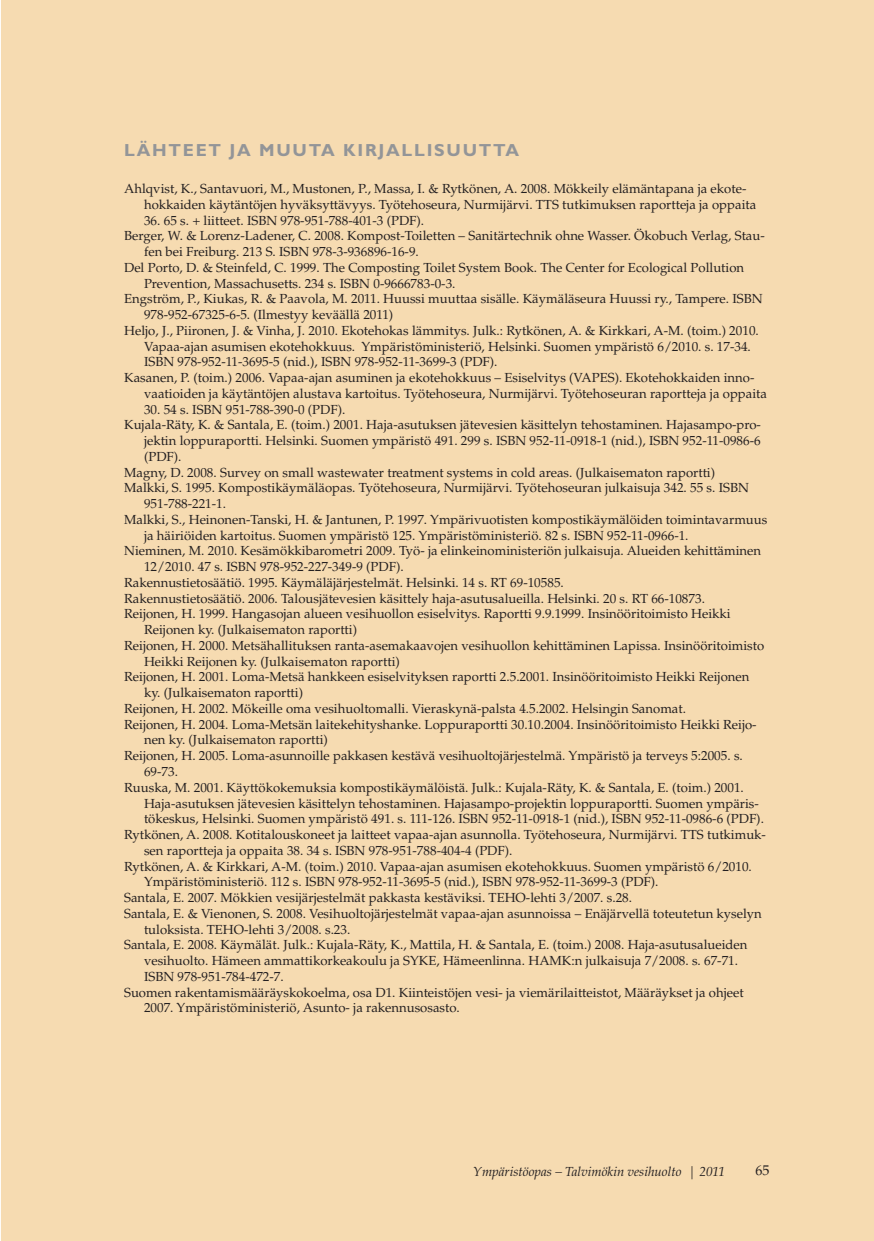
<style>
.page{position:relative;width:874px;height:1241px;background:#fff}
.page>*{position:absolute;margin:0;border:0;box-sizing:border-box;transform-origin:0 0}
.t1{font:700 17.5px "Gill Sans Std";letter-spacing:.1em;color:#939598}
.t2{font:14px "Palatino LT Std";color:#231f20}
.t3{font:13.12px/15.8px "Palatino LT Std";color:#231f20}
.t4{font:italic 13.12px "Palatino LT Std";color:#231f20}
</style>
<div class="page">
<div style="left:1px;top:0;width:872px;height:1240px;background:#f6dbb1"></div>
<h1 class="t1" style="left:124px;top:140px;width:396px">LÄHTEET JA MUUTA KIRJALLISUUTTA</h1>
<p class="t3" style="left:144px;top:182px;width:613px;text-indent:-20px">Ahlqvist, K., Santavuori, M., Mustonen, P., Massa, I. &amp; Rytkönen, A. 2008. Mökkeily elämäntapana ja ekote&shy;hokkaiden käytäntöjen hyväksyttävyys. Työtehoseura, Nurmijärvi. TTS tutkimuksen raportteja ja oppaita</p>
<p class="t3" style="left:144px;top:214px;width:281px">36. 65 s. + liitteet. ISBN 978-951-788-401-3 (PDF).</p>
<p class="t3" style="left:124px;top:230px;width:642px">Berger, W. &amp; Lorenz-Ladener, C. 2008. Kompost-Toiletten – Sanitärtechnik ohne Wasser. Ökobuch Verlag, Stau-</p>
<p class="t3" style="left:144px;top:245px;width:276px">fen bei Freiburg. 213 S. ISBN 978-3-936896-16-9.</p>
<p class="t3" style="left:124px;top:261px;width:621px">Del Porto, D. &amp; Steinfeld, C. 1999. The Composting Toilet System Book. The Center for Ecological Pollution</p>
<p class="t3" style="left:144px;top:277px;width:313px">Prevention, Massachusetts. 234 s. ISBN 0-9666783-0-3.</p>
<p class="t3" style="left:124px;top:293px;width:639px">Engström, P., Kiukas, R. &amp; Paavola, M. 2011. Huussi muuttaa sisälle. Käymäläseura Huussi ry., Tampere. ISBN</p>
<p class="t3" style="left:144px;top:308px;width:251px">978-952-67325-6-5. (Ilmestyy keväällä 2011)</p>
<p class="t3" style="left:124px;top:324px;width:636px">Heljo, J., Piironen, J. &amp; Vinha, J. 2010. Ekotehokas lämmitys. Julk.: Rytkönen, A. &amp; Kirkkari, A-M. (toim.) 2010.</p>
<p class="t3" style="left:144px;top:340px;width:608px">Vapaa-ajan asumisen ekotehokkuus. Ympäristöministeriö, Helsinki. Suomen ympäristö 6/2010. s. 17-34.</p>
<p class="t3" style="left:144px;top:356px;width:355px">ISBN 978-952-11-3695-5 (nid.), ISBN 978-952-11-3699-3 (PDF).</p>
<p class="t3" style="left:124px;top:371px;width:631px">Kasanen, P. (toim.) 2006. Vapaa-ajan asuminen ja ekotehokkuus – Esiselvitys (VAPES). Ekotehokkaiden inno-</p>
<p class="t3" style="left:144px;top:387px;width:624px">vaatioiden ja käytäntöjen alustava kartoitus. Työtehoseura, Nurmijärvi. Työtehoseuran raportteja ja oppaita</p>
<p class="t3" style="left:144px;top:403px;width:203px">30. 54 s. ISBN 951-788-390-0 (PDF).</p>
<p class="t3" style="left:124px;top:419px;width:638px">Kujala-Räty, K. &amp; Santala, E. (toim.) 2001. Haja-asutuksen jätevesien käsittelyn tehostaminen. Hajasampo-pro-</p>
<p class="t3" style="left:144px;top:434px;width:618px">jektin loppuraportti. Helsinki. Suomen ympäristö 491. 299 s. ISBN 952-11-0918-1 (nid.), ISBN 952-11-0986-6</p>
<p class="t3" style="left:144px;top:450px;width:39px">(PDF).</p>
<p class="t3" style="left:124px;top:466px;width:592px">Magny, D. 2008. Survey on small wastewater treatment systems in cold areas. (Julkaisematon raportti)</p>
<p class="t3" style="left:124px;top:482px;width:626px">Malkki, S. 1995. Kompostikäymäläopas. Työtehoseura, Nurmijärvi. Työtehoseuran julkaisuja 342. 55 s. ISBN</p>
<p class="t3" style="left:144px;top:497px;width:84px">951-788-221-1.</p>
<p class="t3" style="left:124px;top:513px;width:644px">Malkki, S., Heinonen-Tanski, H. &amp; Jantunen, P. 1997. Ympärivuotisten kompostikäymälöiden toimintavarmuus</p>
<p class="t3" style="left:144px;top:529px;width:546px">ja häiriöiden kartoitus. Suomen ympäristö 125. Ympäristöministeriö. 82 s. ISBN 952-11-0966-1.</p>
<p class="t3" style="left:124px;top:545px;width:638px">Nieminen, M. 2010. Kesämökkibarometri 2009. Työ- ja elinkeinoministeriön julkaisuja. Alueiden kehittäminen</p>
<p class="t3" style="left:144px;top:560px;width:261px">12/2010. 47 s. ISBN 978-952-227-349-9 (PDF).</p>
<p class="t3" style="left:124px;top:576px;width:441px">Rakennustietosäätiö. 1995. Käymäläjärjestelmät. Helsinki. 14 s. RT 69-10585.</p>
<p class="t3" style="left:124px;top:592px;width:582px">Rakennustietosäätiö. 2006. Talousjätevesien käsittely haja-asutusalueilla. Helsinki. 20 s. RT 66-10873.</p>
<p class="t3" style="left:124px;top:608px;width:607px">Reijonen, H. 1999. Hangasojan alueen vesihuollon esiselvitys. Raportti 9.9.1999. Insinööritoimisto Heikki</p>
<p class="t3" style="left:144px;top:623px;width:214px">Reijonen ky. (Julkaisematon raportti)</p>
<p class="t3" style="left:124px;top:639px;width:641px">Reijonen, H. 2000. Metsähallituksen ranta-asemakaavojen vesihuollon kehittäminen Lapissa. Insinööritoimisto</p>
<p class="t3" style="left:144px;top:655px;width:257px">Heikki Reijonen ky. (Julkaisematon raportti)</p>
<p class="t3" style="left:124px;top:671px;width:626px">Reijonen, H. 2001. Loma-Metsä hankkeen esiselvityksen raportti 2.5.2001. Insinööritoimisto Heikki Reijonen</p>
<p class="t3" style="left:144px;top:686px;width:160px">ky. (Julkaisematon raportti)</p>
<p class="t3" style="left:124px;top:702px;width:563px">Reijonen, H. 2002. Mökeille oma vesihuoltomalli. Vieraskynä-palsta 4.5.2002. Helsingin Sanomat.</p>
<p class="t3" style="left:124px;top:718px;width:633px">Reijonen, H. 2004. Loma-Metsän laitekehityshanke. Loppuraportti 30.10.2004. Insinööritoimisto Heikki Reijo-</p>
<p class="t3" style="left:144px;top:734px;width:185px">nen ky. (Julkaisematon raportti)</p>
<p class="t3" style="left:124px;top:749px;width:620px">Reijonen, H. 2005. Loma-asunnoille pakkasen kestävä vesihuoltojärjestelmä. Ympäristö ja terveys 5:2005. s.</p>
<p class="t3" style="left:144px;top:765px;width:35px">69-73.</p>
<p class="t3" style="left:124px;top:781px;width:621px">Ruuska, M. 2001. Käyttökokemuksia kompostikäymälöistä. Julk.: Kujala-Räty, K. &amp; Santala, E. (toim.) 2001.</p>
<p class="t3" style="left:144px;top:797px;width:616px">Haja-asutuksen jätevesien käsittelyn tehostaminen. Hajasampo-projektin loppuraportti. Suomen ympäris-</p>
<p class="t3" style="left:144px;top:812px;width:621px">tökeskus, Helsinki. Suomen ympäristö 491. s. 111-126. ISBN 952-11-0918-1 (nid.), ISBN 952-11-0986-6 (PDF).</p>
<p class="t3" style="left:124px;top:828px;width:643px">Rytkönen, A. 2008. Kotitalouskoneet ja laitteet vapaa-ajan asunnolla. Työtehoseura, Nurmijärvi. TTS tutkimuk-</p>
<p class="t3" style="left:144px;top:844px;width:370px">sen raportteja ja oppaita 38. 34 s. ISBN 978-951-788-404-4 (PDF).</p>
<p class="t3" style="left:124px;top:860px;width:629px">Rytkönen, A. &amp; Kirkkari, A-M. (toim.) 2010. Vapaa-ajan asumisen ekotehokkuus. Suomen ympäristö 6/2010.</p>
<p class="t3" style="left:144px;top:875px;width:516px">Ympäristöministeriö. 112 s. ISBN 978-952-11-3695-5 (nid.), ISBN 978-952-11-3699-3 (PDF).</p>
<p class="t3" style="left:124px;top:891px;width:509px">Santala, E. 2007. Mökkien vesijärjestelmät pakkasta kestäviksi. TEHO-lehti 3/2007. s.28.</p>
<p class="t3" style="left:124px;top:907px;width:639px">Santala, E. &amp; Vienonen, S. 2008. Vesihuoltojärjestelmät vapaa-ajan asunnoissa – Enäjärvellä toteutetun kyselyn</p>
<p class="t3" style="left:144px;top:923px;width:208px">tuloksista. TEHO-lehti 3/2008. s.23.</p>
<p class="t3" style="left:124px;top:938px;width:624px">Santala, E. 2008. Käymälät. Julk.: Kujala-Räty, K., Mattila, H. &amp; Santala, E. (toim.) 2008. Haja-asutusalueiden</p>
<p class="t3" style="left:144px;top:954px;width:595px">vesihuolto. Hämeen ammattikorkeakoulu ja SYKE, Hämeenlinna. HAMK:n julkaisuja 7/2008. s. 67-71.</p>
<p class="t3" style="left:144px;top:970px;width:141px">ISBN 978-951-784-472-7.</p>
<p class="t3" style="left:124px;top:986px;width:620px">Suomen rakentamismääräyskokoelma, osa D1. Kiinteistöjen vesi- ja viemärilaitteistot, Määräykset ja ohjeet</p>
<p class="t3" style="left:144px;top:1001px;width:317px">2007. Ympäristöministeriö, Asunto- ja rakennusosasto.</p>
<p class="t4" style="left:473px;top:1164px;width:253px">Ympäristöopas – Talvimökin vesihuolto | 2011</p>
<p class="t2" style="left:755px;top:1165px;width:15px">65</p>
</div>
